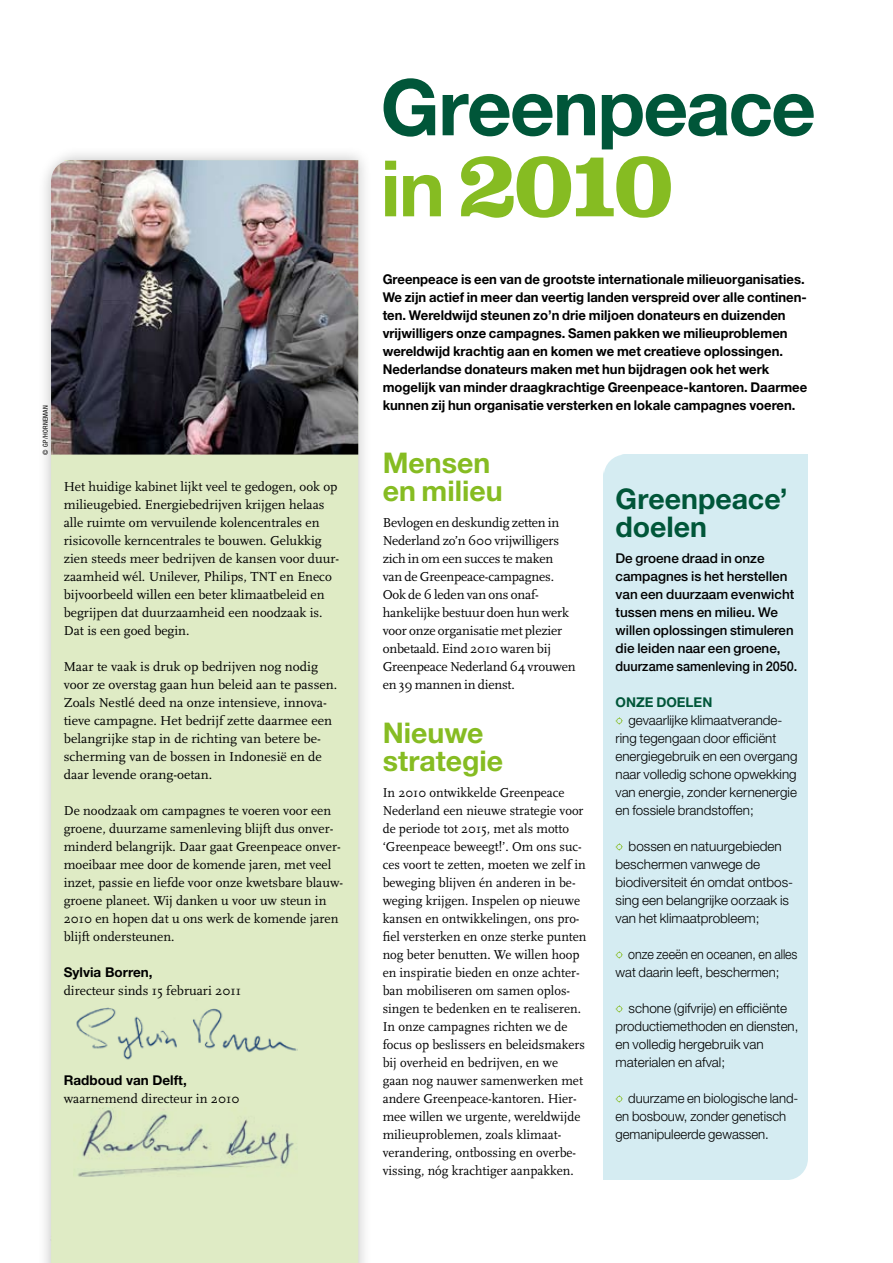
<style>
.page{position:relative;width:893px;height:1263px;background:#fff}
.page>*{position:absolute;margin:0;border:0;box-sizing:border-box;transform-origin:0 0}
.t1{font:700 97.05px "Clarendon";color:#86bc22}
.t2{font:700 77.85px "Helvetica Neue LT Std";letter-spacing:-.02em;color:#005639}
.t3{font:700 28.5px/28.5px "Helvetica Neue LT Std";color:#86bc22}
.t4{font:700 28.5px/28.5px "Helvetica Neue LT Std";color:#005639}
.t5{font:13.5px/18px "Scala";color:#000}
.t6{font:700 13.5px/18px "Helvetica Neue LT Std";color:#000}
.t7{font:300 13.5px/18px "Helvetica Neue LT Std";color:#000}
.t8{font:500 13.5px/18px "Helvetica Neue LT Std";color:#000}
.t9{font:300 13.5px/18px "Helvetica Neue LT Std";color:#000;scale:.92 1}
.t10{font:700 13.5px "Helvetica Neue LT Std";color:#005639}
.t11{font:condensed 6.75px "Helvetica Neue LT Std";letter-spacing:.05em;color:#000}
.s1{font-family:"Helvetica Neue LT Std";font-weight:700}
.s2{font-family:"Helvetica Neue LT Std";font-size:77.85px}
</style>
<div class="page">
<div style="left:604px;top:455px;width:204px;height:725px;background:#d5ecf2"></div>
<div style="left:36px;top:145px;width:336px;height:1118px;background:#000;opacity:.25"></div>
<div style="left:51px;top:455px;width:307px;height:808px;background:#dfebc5"></div>
<img style="left:73px;top:994px;width:225px;height:74px">
<img style="left:73px;top:1107px;width:225px;height:71px">
<img style="left:51px;top:160px;width:307px;height:295px">
<svg style="left:615px;top:717px;width:8px;height:8px"></svg>
<svg style="left:615px;top:843px;width:8px;height:8px"></svg>
<svg style="left:615px;top:951px;width:8px;height:8px"></svg>
<svg style="left:615px;top:1005px;width:8px;height:8px"></svg>
<svg style="left:615px;top:1095px;width:8px;height:8px"></svg>
<svg style="left:583px;top:433px;width:42px;height:43px"></svg>
<svg style="left:787px;top:1159px;width:42px;height:42px"></svg>
<p class="t11" style="left:42px;top:455px;width:51px;rotate:-90deg">© GP/Horneman</p>
<p class="t5" style="left:64px;top:477px;width:277px">Het huidige kabinet lijkt veel te gedogen, ook op milieugebied. Energiebedrijven krijgen helaas alle ruimte om vervuilende kolencentrales en risicovolle kerncentrales te bouwen. Gelukkig zien steeds meer bedrijven de kansen voor duur&shy;zaamheid wél. Unilever, Philips, TNT en Eneco bijvoorbeeld willen een beter klimaatbeleid en begrijpen dat duurzaamheid een noodzaak is.<br>Dat is een goed begin.</p>
<p class="t5" style="left:64px;top:657px;width:275px">Maar te vaak is druk op bedrijven nog nodig voor ze overstag gaan hun beleid aan te passen.<br>Zoals Nestlé deed na onze intensieve, innova&shy;tieve campagne. Het bedrijf zette daarmee een belangrijke stap in de richting van betere be&shy;scherming van de bossen in Indonesië en de daar levende orang-oetan.</p>
<p class="t5" style="left:64px;top:801px;width:281px">De noodzaak om campagnes te voeren voor een groene, duurzame samenleving blijft dus onver&shy;minderd belangrijk. Daar gaat Greenpeace onver&shy;moeibaar mee door de komende jaren, met veel inzet, passie en liefde voor onze kwetsbare blauw&shy;groene planeet. Wij danken u voor uw steun in 2010 en hopen dat u ons werk de komende jaren blijft ondersteunen.</p>
<p class="t5" style="left:64px;top:963px;width:179px"><span class="s1">Sylvia Borren,<br></span>directeur sinds 15 februari 2011</p>
<p class="t5" style="left:64px;top:1071px;width:177px"><span class="s1">Radboud van Delft, </span>waarnemend directeur in 2010</p>
<p class="t2" style="left:381px;top:59px;width:437px">Greenpeace</p>
<p class="t1" style="left:381px;top:125px;width:294px"><span class="s2">in</span> 2010</p>
<p class="t6" style="left:383px;top:270px;width:426px">Greenpeace is een van de grootste internationale milieuorganisaties.<br>We zijn actief in meer dan veertig landen verspreid over alle continen&shy;ten. Wereldwijd steunen zo’n drie miljoen donateurs en duizenden vrijwilligers onze campagnes. Samen pakken we milieuproblemen wereldwijd krachtig aan en komen we met creatieve oplossingen.<br>Nederlandse donateurs maken met hun bijdragen ook het werk mogelijk van minder draagkrachtige Greenpeace-kantoren. Daarmee kunnen zij hun organisatie versterken en lokale campagnes voeren.</p>
<p class="t3" style="left:383px;top:447px;width:121px">Mensen en milieu</p>
<p class="t5" style="left:383px;top:513px;width:195px">Bevlogen en deskundig zetten in<br>Nederland zo’n 600 vrijwilligers zich in om een succes te maken van de Greenpeace-campagnes.<br>Ook de 6 leden van ons onaf&shy;hankelijke bestuur doen hun werk voor onze organisatie met plezier onbetaald. Eind 2010 waren bij<br>Greenpeace Nederland 64 vrouwen en 39 mannen in dienst.</p>
<p class="t3" style="left:383px;top:717px;width:122px">Nieuwe strategie</p>
<p class="t5" style="left:383px;top:783px;width:205px">In 2010 ontwikkelde Greenpeace Nederland een nieuwe strategie voor de periode tot 2015, met als motto ‘Greenpeace beweegt!’. Om ons suc&shy;ces voort te zetten, moeten we zelf in beweging blijven én anderen in be&shy;weging krijgen. Inspelen op nieuwe kansen en ontwikkelingen, ons pro&shy;fiel versterken en onze sterke punten nog beter benutten. We willen hoop en inspiratie bieden en onze achter&shy;ban mobiliseren om samen oplos&shy;singen te bedenken en te realiseren.<br>In onze campagnes richten we de focus op beslissers en beleidsmakers bij overheid en bedrijven, en we gaan nog nauwer samenwerken met andere Greenpeace-kantoren. Hier&shy;mee willen we urgente, wereldwijde milieuproblemen, zoals klimaat&shy;verandering, ontbossing en overbe&shy;vissing, nóg krachtiger aanpakken.</p>
<p class="t4" style="left:615px;top:483px;width:174px">Greenpeace’ doelen</p>
<p class="t8" style="left:615px;top:549px;width:183px">De groene draad in onze campagnes is het herstellen van een duurzaam evenwicht tussen mens en milieu. We willen oplossingen stimuleren die leiden naar een groene, duurzame samenleving in 2050.</p>
<p class="t10" style="left:615px;top:693px;width:96px">Onze doelen</p>
<p class="t7" style="left:628px;top:710px;width:156px">gevaarlijke klimaatverande-</p>
<p class="t7" style="left:615px;top:728px;width:162px">ring tegengaan door efficiënt</p>
<p class="t7" style="left:615px;top:746px;width:183px">energiegebruik en een overgang</p>
<p class="t7" style="left:615px;top:764px;width:183px">naar volledig schone opwekking</p>
<p class="t7" style="left:615px;top:782px;width:183px">van energie, zonder kernenergie</p>
<p class="t7" style="left:615px;top:800px;width:140px">en fossiele brandstoffen;</p>
<p class="t7" style="left:615px;top:836px;width:179px;text-indent:13px">bossen en natuurgebieden beschermen vanwege de biodiversiteit én omdat ontbos&shy;sing een belangrijke oorzaak is van het klimaatprobleem;</p>
<p class="t9" style="left:615px;top:944px;width:199px;text-indent:13px">onze zeeën en oceanen, en alles wat daarin leeft, beschermen;</p>
<p class="t7" style="left:615px;top:998px;width:184px;text-indent:13px">schone (gifvrije) en efficiënte productiemethoden en diensten, en volledig hergebruik van materialen en afval;</p>
<p class="t7" style="left:615px;top:1088px;width:184px;text-indent:13px">duurzame en biologische land&shy;en bosbouw, zonder genetisch gemanipuleerde gewassen.</p>
</div>
